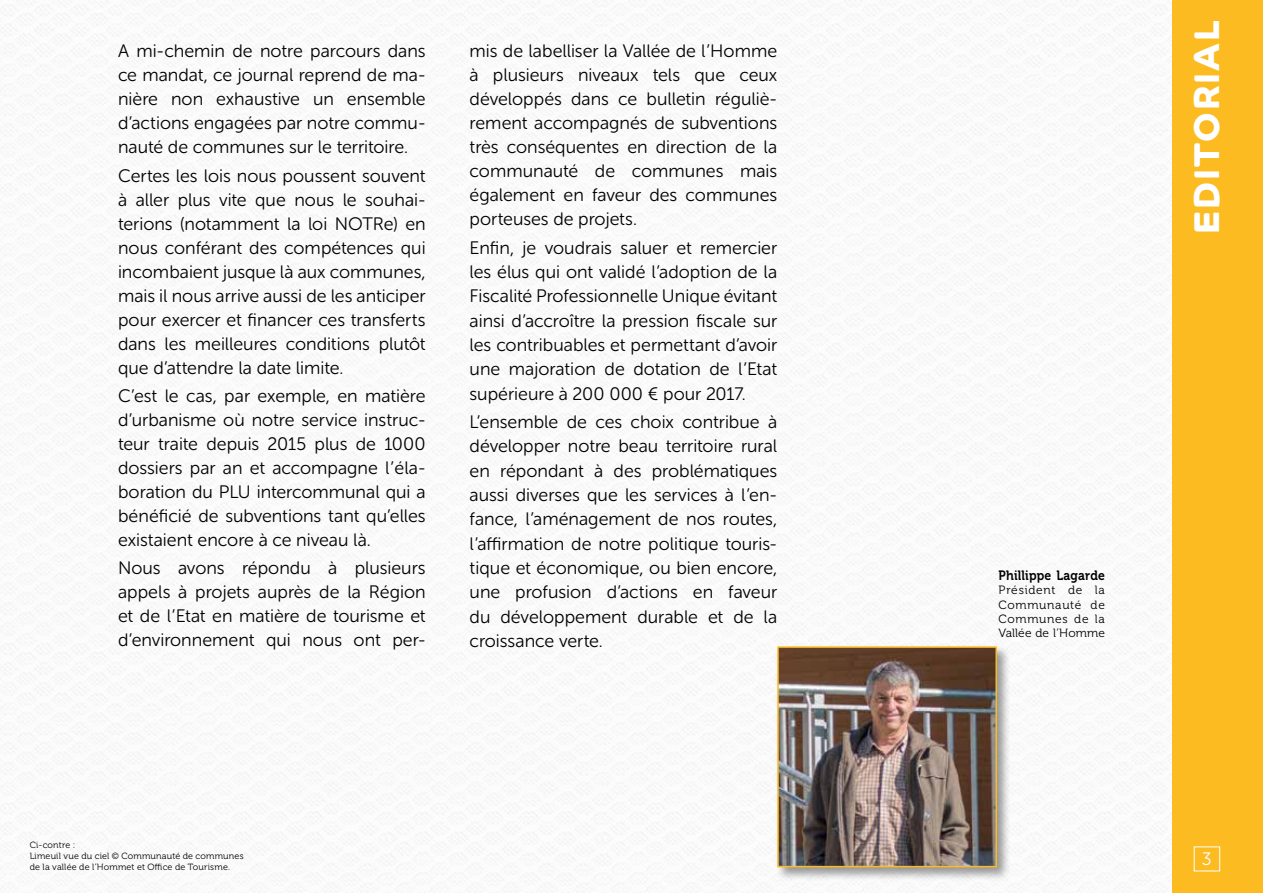
<style>
.page{position:relative;width:1263px;height:893px;background:#fff}
.page>*{position:absolute;margin:0;border:0;box-sizing:border-box;transform-origin:0 0}
.t1{font:700 36px "Co Headline";letter-spacing:.05em;color:#fff}
.t2{font:18px/24px "Museo Sans Rounded 300";color:#000;text-align:justify}
.t3{font:18px "Museo Sans Rounded 300";color:#fff}
.t4{font:13.5px "Museo 700";letter-spacing:.015em;color:#000;scale:.9 1}
.t5{font:12px/14.4px "Museo 300";letter-spacing:.06em;color:#000;text-align:justify}
.t6{font:9px/10.8px "Museo 300";letter-spacing:.02em;color:#000}
</style>
<div class="page">
<div style="left:775px;top:644px;width:236px;height:238px;background:#000;opacity:.4"></div>
<img style="left:780px;top:649px;width:214px;height:215px">
<div style="left:777px;top:646px;width:220px;height:221px;border:2px solid #fbbb21"></div>
<div style="left:1172px;top:0;width:91px;height:893px;background:#fbbb21"></div>
<p class="t2" style="left:118px;top:39px;width:309px">A mi-chemin de notre parcours dans ce mandat, ce journal reprend de ma&shy;nière non exhaustive un ensemble d’actions engagées par notre commu&shy;nauté de communes sur le territoire.</p>
<p class="t2" style="left:118px;top:164px;width:309px">Certes les lois nous poussent souvent à aller plus vite que nous le souhai&shy;terions (notamment la loi NOTRe) en nous conférant des compétences qui incombaient jusque là aux communes, mais il nous arrive aussi de les anticiper pour exercer et financer ces transferts dans les meilleures conditions plutôt que d’attendre la date limite.</p>
<p class="t2" style="left:118px;top:384px;width:309px">C’est le cas, par exemple, en matière d’urbanisme où notre service instruc&shy;teur traite depuis 2015 plus de 1000 dossiers par an et accompagne l’éla&shy;boration du PLU intercommunal qui a bénéficié de subventions tant qu’elles existaient encore à ce niveau là.</p>
<p class="t2" style="left:118px;top:556px;width:309px">Nous avons répondu à plusieurs appels à projets auprès de la Région et de l’Etat en matière de tourisme et d’environnement qui nous ont per-</p>
<p class="t2" style="left:470px;top:39px;width:309px">mis de labelliser la Vallée de l’Homme à plusieurs niveaux tels que ceux développés dans ce bulletin réguliè&shy;rement accompagnés de subventions très conséquentes en direction de la communauté de communes mais également en faveur des communes porteuses de projets.</p>
<p class="t2" style="left:470px;top:236px;width:309px">Enfin, je voudrais saluer et remercier les élus qui ont validé l’adoption de la Fiscalité Professionnelle Unique évitant ainsi d’accroître la pression fiscale sur les contribuables et permettant d’avoir une majoration de dotation de l’Etat supérieure à 200 000 € pour 2017.</p>
<p class="t2" style="left:470px;top:410px;width:309px">L’ensemble de ces choix contribue à développer notre beau territoire rural en répondant à des problématiques aussi diverses que les services à l’en&shy;fance, l’aménagement de nos routes, l’affirmation de notre politique touris&shy;tique et économique, ou bien encore, une profusion d’actions en faveur du développement durable et de la croissance verte.</p>
<p class="t6" style="left:30px;top:840px;width:215px">Ci-contre :<br>Limeuil vue du ciel © Communauté de communes de la vallée de l’Hommet et Office de Tourisme.</p>
<h1 class="t1" style="left:1185px;top:234px;width:214px;rotate:-90deg">EDITORIAL</h1>
<p class="t4" style="left:998px;top:567px;width:120px">Phillippe Lagarde</p>
<p class="t5" style="left:998px;top:583px;width:108px">Président de la Communauté de Communes de la Vallée de l’Homme</p>
<p class="t3" style="left:1202px;top:849px;width:11px">3</p>
</div>
